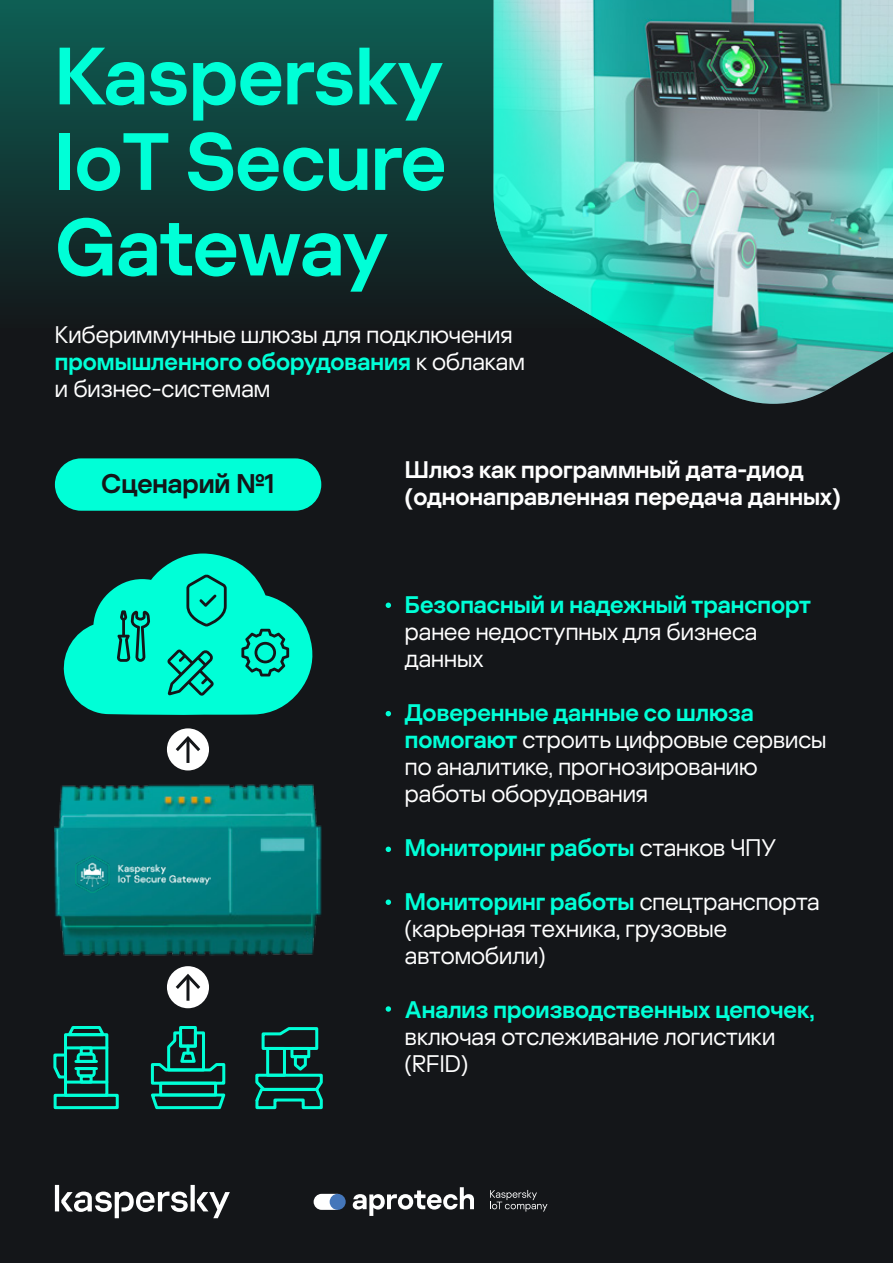
<style>
.page{position:relative;width:893px;height:1263px;background:#141619}
.page>*{position:absolute;margin:0;border:0;box-sizing:border-box;transform-origin:0 0}
.t1{font:600 81px/85.5px "Kaspersky Sans Display";color:#00ffd7;text-align:justify}
.t2{font:600 27px "Kaspersky Sans Display";color:#141619}
.t3{font:24px/27px "Kaspersky Sans Display";color:#fff}
.t4{font:600 24px "Kaspersky Sans Display";color:#00ffd7}
.t5{font:600 24px/27px "Kaspersky Sans Display";color:#fff}
.s1{font-weight:600;color:#00ffd7}
.s2{font-weight:400;color:#fff}
</style>
<div class="page">
<div style="left:0;top:0;width:893px;height:327px;background:linear-gradient(to bottom,#0e5f55,#14181a)"></div>
<svg style="left:386px;top:1006px;width:5px;height:6px"></svg>
<svg style="left:386px;top:899px;width:5px;height:6px"></svg>
<svg style="left:386px;top:847px;width:5px;height:5px"></svg>
<svg style="left:386px;top:711px;width:5px;height:5px"></svg>
<svg style="left:386px;top:602px;width:5px;height:6px"></svg>
<div style="left:55px;top:458px;width:266px;height:53px;background:#00ffd7;border-radius:26px"></div>
<img style="left:55px;top:784px;width:266px;height:172px">
<img style="left:76px;top:855px;width:134px;height:38px">
<svg style="left:63px;top:553px;width:250px;height:162px"></svg>
<div style="left:64px;top:1033px;width:44px;height:64px;border:3px solid #00ffd7"></div>
<div style="left:54px;top:1094px;width:65px;height:15px;border:3px solid #00ffd7"></div>
<svg style="left:64px;top:1026px;width:43px;height:13px"></svg>
<hr style="left:66px;top:1046px;width:41px;height:3px;background:#00ffd7">
<hr style="left:66px;top:1080px;width:41px;height:3px;background:#00ffd7">
<div style="left:80px;top:1046px;width:13px;height:9px;border:3px solid #00ffd7"></div>
<div style="left:80px;top:1074px;width:13px;height:9px;border:3px solid #00ffd7"></div>
<svg style="left:75px;top:1051px;width:22px;height:28px"></svg>
<svg style="left:53px;top:1052px;width:15px;height:28px"></svg>
<div style="left:159px;top:1082px;width:58px;height:14px;border:3px solid #00ffd7"></div>
<svg style="left:151px;top:1092px;width:75px;height:18px"></svg>
<div style="left:179px;top:1026px;width:18px;height:21px;border:3px solid #00ffd7"></div>
<svg style="left:150px;top:1030px;width:76px;height:56px"></svg>
<svg style="left:255px;top:1027px;width:68px;height:83px"></svg>
<div style="left:167px;top:966px;width:42px;height:42px;background:#fff;border-radius:50%"></div>
<hr style="left:186px;top:977px;width:3px;height:24px;background:#141619">
<svg style="left:176px;top:974px;width:24px;height:15px"></svg>
<div style="left:167px;top:728px;width:42px;height:42px;background:#fff;border-radius:50%"></div>
<hr style="left:186px;top:739px;width:3px;height:24px;background:#141619">
<svg style="left:176px;top:736px;width:24px;height:15px"></svg>
<img style="left:494px;top:0;width:399px;height:404px">
<svg style="left:55px;top:1185px;width:175px;height:33px"></svg>
<svg style="left:490px;top:1190px;width:57px;height:21px"></svg>
<svg style="left:353px;top:1187px;width:121px;height:29px"></svg>
<svg style="left:314px;top:1194px;width:21px;height:16px"></svg>
<div style="left:330px;top:1194px;width:16px;height:16px;background:#4476ba;border-radius:50%"></div>
<h1 class="t1" style="left:55px;top:28px;width:393px">Kaspersky IoT Secure Gateway</h1>
<p class="t3" style="left:55px;top:320px;width:471px">Кибериммунные шлюзы для подключения <span class="s1">промышленного оборудования</span> к облакам и бизнес-системам</p>
<p class="t2" style="left:101px;top:463px;width:175px">Сценарий №1</p>
<p class="t5" style="left:405px;top:455px;width:437px">Шлюз как программный дата-диод (однонаправленная передача данных)</p>
<p class="t4" style="left:405px;top:587px;width:407px">Безопасный и надежный транспорт</p>
<p class="t3" style="left:405px;top:616px;width:354px">ранее недоступных для бизнеса данных</p>
<p class="t3" style="left:405px;top:697px;width:423px"><span class="s1">Доверенные данные со шлюза помогают</span> строить цифровые сервисы по аналитике, прогнозированию работы оборудования</p>
<p class="t4" style="left:405px;top:830px;width:373px">Мониторинг работы <span class="s2">станков ЧПУ</span></p>
<p class="t3" style="left:405px;top:886px;width:416px"><span class="s1">Мониторинг работы</span> спецтранспорта (карьерная техника, грузовые автомобили)</p>
<p class="t4" style="left:405px;top:992px;width:411px">Анализ производственных цепочек,</p>
<p class="t3" style="left:405px;top:1021px;width:372px">включая отслеживание логистики (RFID)</p>
</div>
